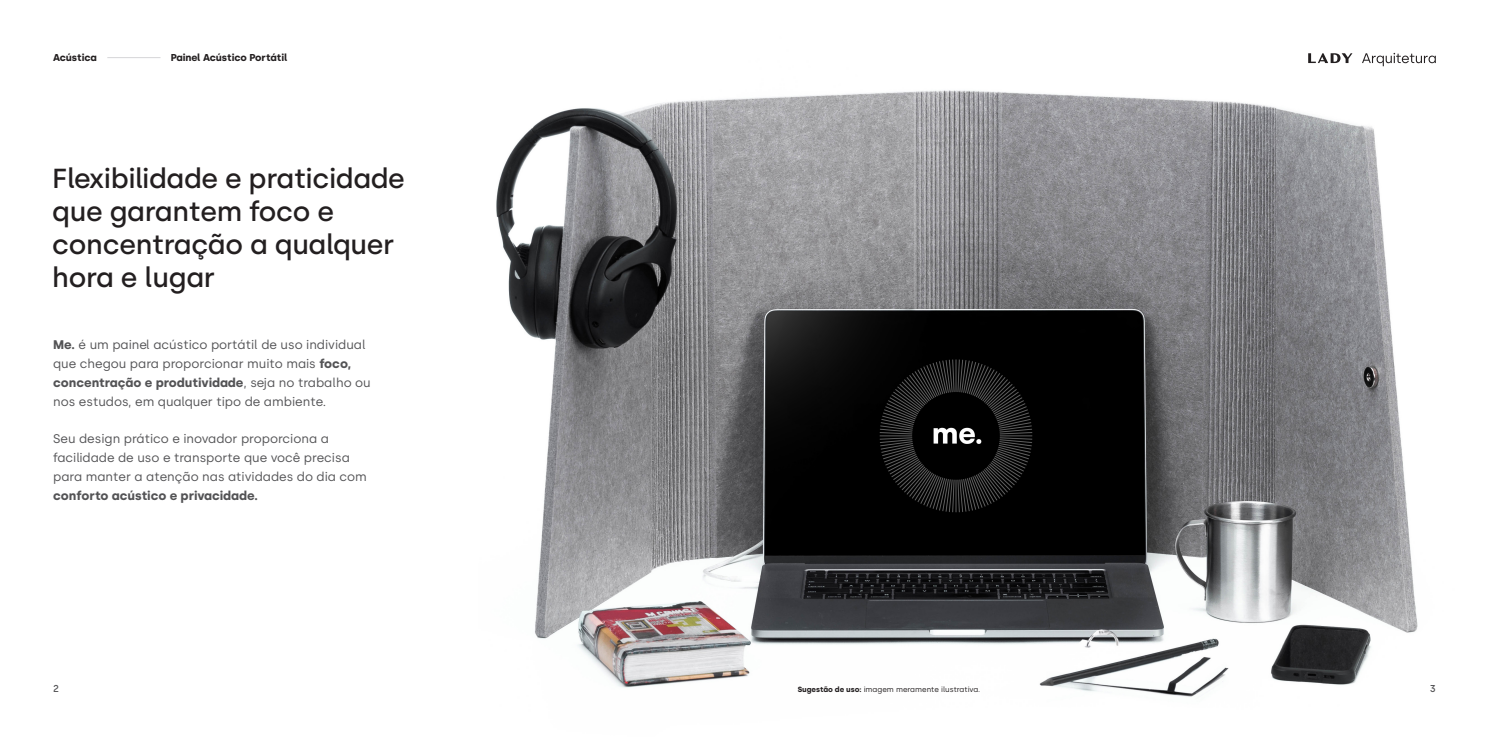
<style>
.page{position:relative;width:1489px;height:745px;background:#fff}
.page>*{position:absolute;margin:0;border:0;box-sizing:border-box;transform-origin:0 0}
.t1{font:500 27.5px/33px "Silka";letter-spacing:-.01em;color:#231f20}
.t2{font:12.5px/18.8px "Silka";color:#535355}
.t3{font:700 10px "Silka";color:#231f20}
.t4{font:500 10px "Silka";color:#535355}
.t5{font:7.5px "Silka";color:#231f20}
.s1{font-weight:700}
</style>
<div class="page">
<img style="left:496px;top:52px;width:940px;height:645px">
<hr style="left:107px;top:57px;width:53px;height:1px;background:#d5d6d8">
<svg style="left:1307px;top:53px;width:45px;height:10px"></svg>
<svg style="left:1361px;top:53px;width:74px;height:13px"></svg>
<p class="t3" style="left:53px;top:51px;width:45px">Acústica</p>
<p class="t3" style="left:171px;top:51px;width:118px">Painel Acústico Portátil</p>
<p class="t1" style="left:52px;top:162px;width:354px">Flexibilidade e praticidade que garantem foco e concentração a qualquer hora e lugar</p>
<p class="t2" style="left:53px;top:335px;width:319px"><span class="s1">Me.</span> é um painel acústico portátil de uso individual que chegou para proporcionar muito mais <span class="s1">foco, concentração e produtividade</span>, seja no trabalho ou nos estudos, em qualquer tipo de ambiente.</p>
<p class="t2" style="left:53px;top:429px;width:315px">Seu design prático e inovador proporciona a facilidade de uso e transporte que você precisa para manter a atenção nas atividades do dia com <span class="s1">conforto acústico e privacidade.</span></p>
<p class="t4" style="left:53px;top:682px;width:7px">2</p>
<p class="t4" style="left:1429px;top:682px;width:8px">3</p>
<p class="t5" style="left:797px;top:684px;width:184px"><span class="s1">Sugestão de uso:</span> imagem meramente ilustrativa.</p>
</div>
